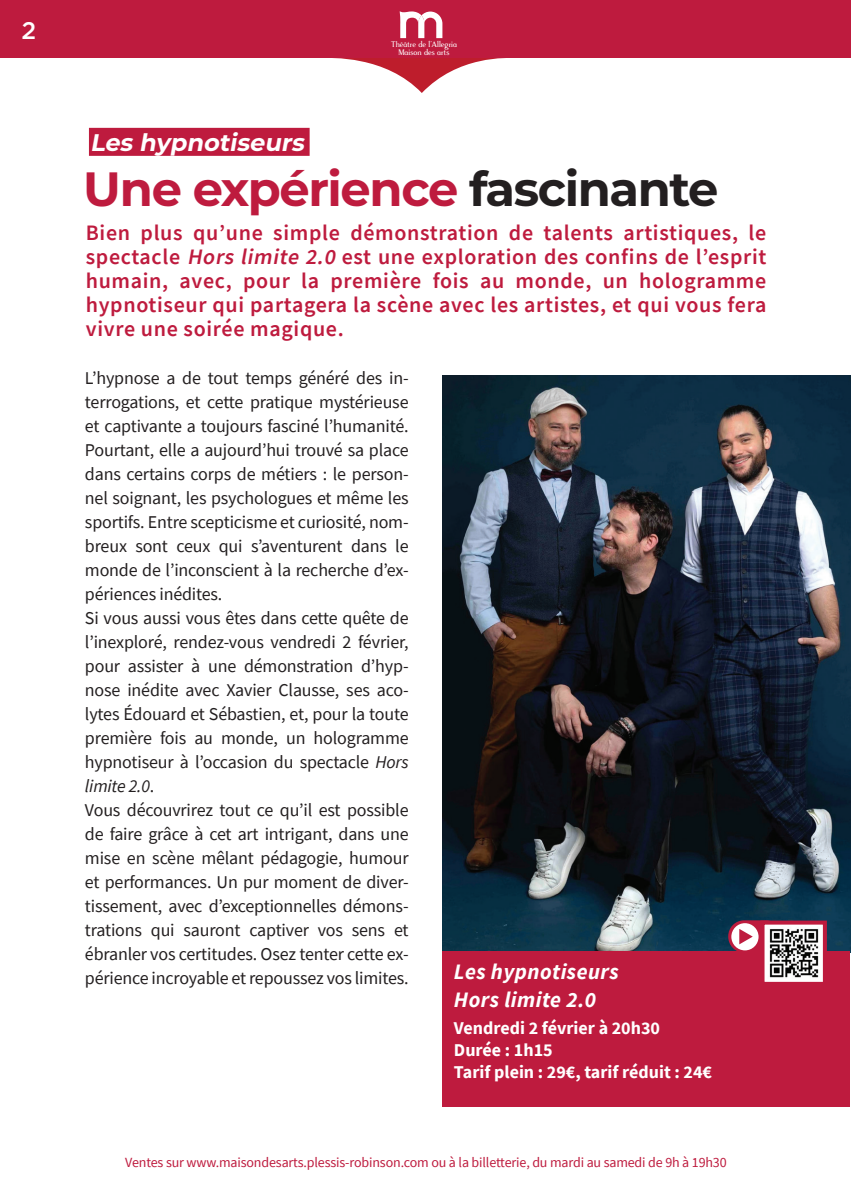
<style>
.page{position:relative;width:851px;height:1192px;background:#fff}
.page>*{position:absolute;margin:0;border:0;box-sizing:border-box;transform-origin:0 0}
.t1{font:700 48px "Montserrat";letter-spacing:-.03em;color:#be1b3e}
.t2{font:italic 700 24px "Montserrat";color:#fff}
.t3{font:500 24px "Gotham";color:#fff}
.t4{font:600 22px/24px "Source Sans Pro";letter-spacing:.03em;color:#be1b3e;text-align:justify}
.t5{font:italic 700 22px/27.6px "Source Sans Pro";letter-spacing:.02em;color:#fff}
.t6{font:18px/24px "Source Sans Pro";letter-spacing:-.01em;color:#231f20}
.t7{font:700 18px/22px "Source Sans Pro";color:#fff}
.t8{font:14px "Source Sans Pro";letter-spacing:-.01em;color:#be1b3e}
.t9{font:8px/8px "Rasmus";color:#fff;text-align:center}
.s1{color:#231f20}
.s2{font-style:italic}
</style>
<div class="page">
<div style="left:0;top:0;width:850px;height:58px;background:#be1b3e"></div>
<hr style="left:850px;top:0;width:1px;height:58px;background:#be1b3e">
<svg style="left:333px;top:11px;width:172px;height:82px"></svg>
<img style="left:443px;top:375px;width:407px;height:575px">
<div style="left:443px;top:950px;width:407px;height:155px;background:#be1b3e"></div>
<div style="left:89px;top:128px;width:221px;height:28px;background:#be1b3e"></div>
<svg style="left:728px;top:920px;width:54px;height:32px"></svg>
<div style="left:731px;top:923px;width:27px;height:27px;background:#fff;border-radius:50%"></div>
<svg style="left:739px;top:929px;width:14px;height:15px"></svg>
<img style="left:765px;top:925px;width:57px;height:55px">
<div style="left:760px;top:920px;width:67px;height:65px;border:4px solid #be1b3e"></div>
<h2 class="t3" style="left:22px;top:15px;width:16px">2</h2>
<p class="t9" style="left:391px;top:41px;width:68px">Théâtre de l’Allegria<br>Maison des arts</p>
<h2 class="t2" style="left:90px;top:125px;width:221px">Les hypnotiseurs</h2>
<h1 class="t1" style="left:83px;top:154px;width:637px">Une expérience <span class="s1">fascinante</span></h1>
<p class="t4" style="left:86px;top:221px;width:682px">Bien plus qu’une simple démonstration de talents artistiques, le spectacle <span class="s2">Hors limite 2.0</span> est une exploration des confins de l’esprit humain, avec, pour la première fois au monde, un hologramme hypnotiseur qui partagera la scène avec les artistes, et qui vous fera vivre une soirée magique.</p>
<p class="t6" style="left:85px;top:366px;width:325px">L’hypnose a de tout temps généré des in&shy;terrogations, et cette pratique mystérieuse et captivante a toujours fasciné l’humanité.<br>Pourtant, elle a aujourd’hui trouvé sa place dans certains corps de métiers : le person&shy;nel soignant, les psychologues et même les sportifs. Entre scepticisme et curiosité, nom&shy;breux sont ceux qui s’aventurent dans le monde de l’inconscient à la recherche d’ex&shy;périences inédites.<br>Si vous aussi vous êtes dans cette quête de l’inexploré, rendez-vous vendredi 2 février, pour assister à une démonstration d’hyp&shy;nose inédite avec Xavier Clausse, ses aco&shy;lytes Édouard et Sébastien, et, pour la toute première fois au monde, un hologramme hypnotiseur à l’occasion du spectacle <span class="s2">Hors limite 2.0</span>.<br>Vous découvrirez tout ce qu’il est possible de faire grâce à cet art intrigant, dans une mise en scène mêlant pédagogie, humour et performances. Un pur moment de diver&shy;tissement, avec d’exceptionnelles démons&shy;trations qui sauront captiver vos sens et ébranler vos certitudes. Osez tenter cette ex&shy;périence incroyable et repoussez vos limites.</p>
<p class="t5" style="left:454px;top:957px;width:166px">Les hypnotiseurs<br>Hors limite 2.0</p>
<p class="t7" style="left:454px;top:1016px;width:260px">Vendredi 2 février à 20h30<br>Durée : 1h15<br>Tarif plein : 29€, tarif réduit : 24€</p>
<p class="t8" style="left:125px;top:1152px;width:603px">Ventes sur www.maisondesarts.plessis-robinson.com ou à la billetterie, du mardi au samedi de 9h à 19h30</p>
</div>
